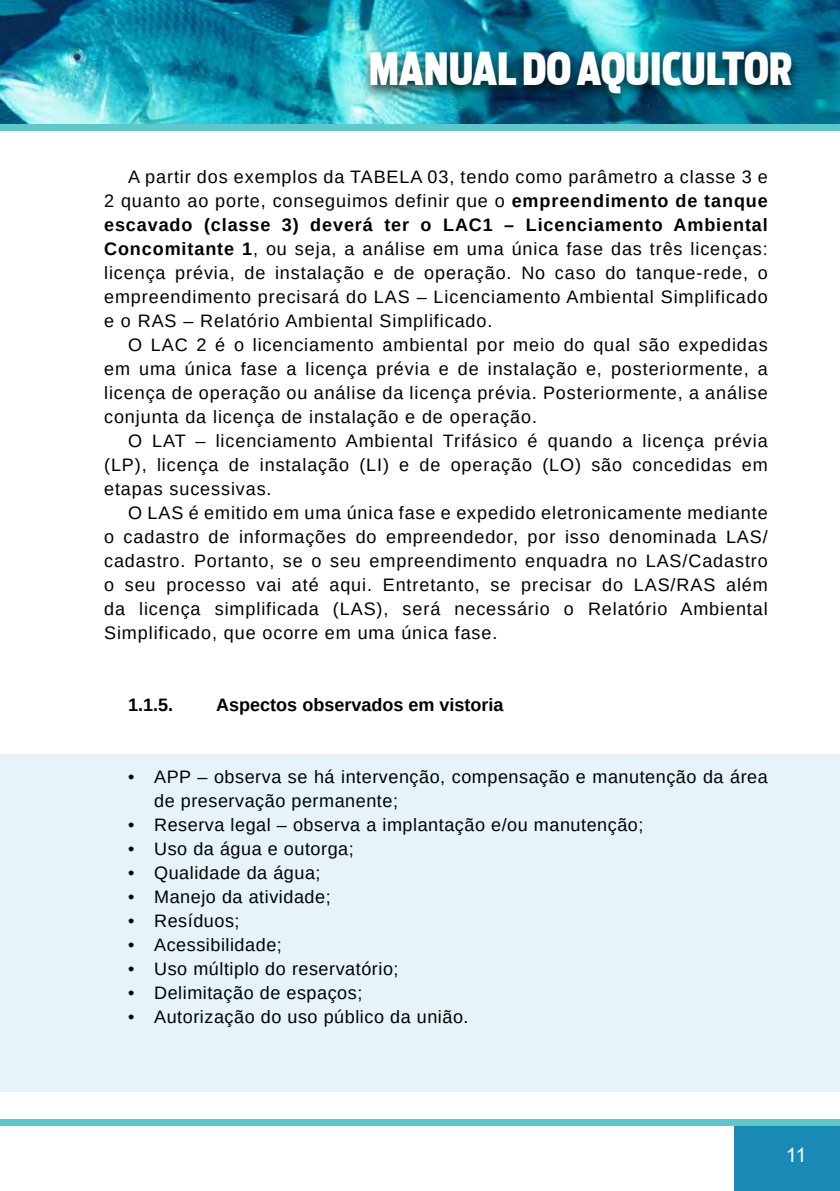
<style>
.page{position:relative;width:840px;height:1191px;background:#fff}
.page>*{position:absolute;margin:0;border:0;box-sizing:border-box;transform-origin:0 0}
.t1{font:900 44.4px "Antenna Extra Cond";color:#fff}
.t2{font:20px "Arial";color:#fff}
.t3{font:18px/24px "Arimo";letter-spacing:.03em;color:#000;text-align:justify}
.t4{font:700 18px "Arimo";color:#000}
.s1{font-weight:700}
</style>
<div class="page">
<img style="left:0;top:0;width:839px;height:124px">
<div style="left:360px;top:47px;width:441px;height:63px;background:#000;opacity:.75"></div>
<div style="left:734px;top:1119px;width:105px;height:72px;background:#198ab5"></div>
<div style="left:0;top:1119px;width:839px;height:6px;background:#5fc7cc"></div>
<div style="left:0;top:124px;width:839px;height:7px;background:#5fc7cc"></div>
<div style="left:0;top:754px;width:839px;height:337px;background:#e6f4f9"></div>
<h1 class="t1" style="left:368px;top:43px;width:425px">MANUAL DO AQUICULTOR</h1>
<p class="t3" style="left:104px;top:165px;width:665px;text-indent:24px">A partir dos exemplos da TABELA 03, tendo como parâmetro a classe 3 e 2 quanto ao porte, conseguimos definir que o <span class="s1">empreendimento de tanque escavado (classe 3) deverá ter o LAC1 – Licenciamento Ambiental Concomitante 1</span>, ou seja, a análise em uma única fase das três licenças: licença prévia, de instalação e de operação. No caso do tanque-rede, o empreendimento precisará do LAS – Licenciamento Ambiental Simplificado e o RAS – Relatório Ambiental Simplificado.</p>
<p class="t3" style="left:104px;top:333px;width:665px;text-indent:24px">O LAC 2 é o licenciamento ambiental por meio do qual são expedidas em uma única fase a licença prévia e de instalação e, posteriormente, a licença de operação ou análise da licença prévia. Posteriormente, a análise conjunta da licença de instalação e de operação.</p>
<p class="t3" style="left:104px;top:429px;width:664px;text-indent:24px">O LAT – licenciamento Ambiental Trifásico é quando a licença prévia (LP), licença de instalação (LI) e de operação (LO) são concedidas em etapas sucessivas.</p>
<p class="t3" style="left:104px;top:501px;width:664px;text-indent:24px">O LAS é emitido em uma única fase e expedido eletronicamente mediante o cadastro de informações do empreendedor, por isso denominada LAS/ cadastro. Portanto, se o seu empreendimento enquadra no LAS/Cadastro o seu processo vai até aqui. Entretanto, se precisar do LAS/RAS além da licença simplificada (LAS), será necessário o Relatório Ambiental Simplificado, que ocorre em uma única fase.</p>
<p class="t4" style="left:128px;top:692px;width:47px">1.1.5.</p>
<p class="t4" style="left:216px;top:692px;width:289px">Aspectos observados em vistoria</p>
<p class="t3" style="left:154px;top:765px;width:615px;text-indent:-26px">• APP – observa se há intervenção, compensação e manutenção da área de preservação permanente;</p>
<p class="t3" style="left:128px;top:813px;width:516px">• Reserva legal – observa a implantação e/ou manutenção;</p>
<p class="t3" style="left:128px;top:837px;width:227px">• Uso da água e outorga;</p>
<p class="t3" style="left:128px;top:861px;width:194px">• Qualidade da água;</p>
<p class="t3" style="left:128px;top:885px;width:204px">• Manejo da atividade;</p>
<p class="t3" style="left:128px;top:909px;width:113px">• Resíduos;</p>
<p class="t3" style="left:128px;top:933px;width:155px">• Acessibilidade;</p>
<p class="t3" style="left:128px;top:957px;width:272px">• Uso múltiplo do reservatório;</p>
<p class="t3" style="left:128px;top:981px;width:235px">• Delimitação de espaços;</p>
<p class="t3" style="left:128px;top:1005px;width:342px">• Autorização do uso público da união.</p>
<p class="t2" style="left:785px;top:1141px;width:22px">11</p>
</div>
